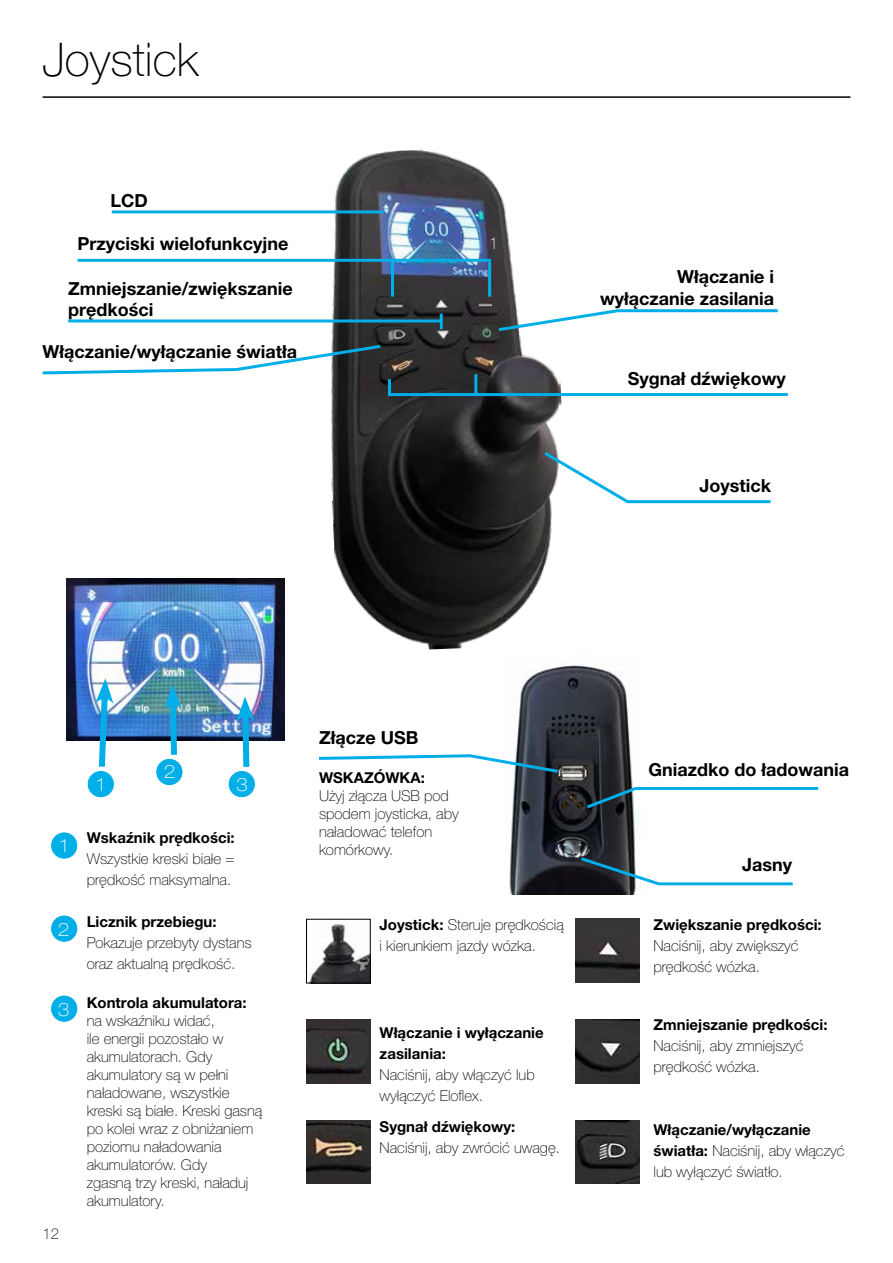
<style>
.page{position:relative;width:893px;height:1263px;background:#fff}
.page>*{position:absolute;margin:0;border:0;box-sizing:border-box;transform-origin:0 0}
.t1{font:100 46.5px "Helvetica Neue LT Pro";color:#000}
.t2{font:700 18px/21.6px "Helvetica Neue LT Pro";color:#000;text-align:right}
.t3{font:100 expanded 18px "Helvetica Neue LT Pro";color:#fff}
.t4{font:100 16.35px "Helvetica Neue LT Pro";color:#fff}
.t5{font:100 15px/18px "Helvetica Neue LT Pro";color:#000}
.t6{font:700 15px/21px "Helvetica Neue LT Pro";color:#000}
.s1{font-weight:700}
</style>
<div class="page">
<img style="left:509px;top:665px;width:131px;height:229px">
<hr style="left:43px;top:96px;width:807px;height:2px;background:#000">
<img style="left:318px;top:149px;width:253px;height:501px">
<hr style="left:112px;top:210px;width:272px;height:3px;background:#00aee8">
<svg style="left:495px;top:308px;width:283px;height:25px"></svg>
<svg style="left:541px;top:449px;width:230px;height:56px"></svg>
<svg style="left:583px;top:785px;width:236px;height:26px"></svg>
<hr style="left:78px;top:259px;width:413px;height:3px;background:#00aee8">
<hr style="left:68px;top:319px;width:373px;height:3px;background:#00aee8">
<hr style="left:391px;top:260px;width:3px;height:37px;background:#00aee8">
<hr style="left:488px;top:262px;width:3px;height:35px;background:#00aee8">
<hr style="left:388px;top:393px;width:400px;height:3px;background:#00aee8">
<hr style="left:388px;top:379px;width:3px;height:16px;background:#00aee8">
<hr style="left:474px;top:374px;width:3px;height:22px;background:#00aee8">
<svg style="left:42px;top:343px;width:342px;height:33px"></svg>
<div style="left:87px;top:770px;width:27px;height:28px;background:#00aee8;border-radius:50%"></div>
<div style="left:87px;top:770px;width:28px;height:28px;border:1px solid #fff;border-radius:50%"></div>
<div style="left:51px;top:832px;width:27px;height:27px;background:#00aee8;border-radius:50%"></div>
<div style="left:50px;top:831px;width:28px;height:28px;border:1px solid #fff;border-radius:50%"></div>
<div style="left:51px;top:995px;width:27px;height:27px;background:#00aee8;border-radius:50%"></div>
<div style="left:50px;top:995px;width:28px;height:28px;border:1px solid #fff;border-radius:50%"></div>
<div style="left:228px;top:770px;width:27px;height:28px;background:#00aee8;border-radius:50%"></div>
<div style="left:228px;top:770px;width:28px;height:28px;border:1px solid #fff;border-radius:50%"></div>
<img style="left:67px;top:578px;width:217px;height:163px">
<svg style="left:319px;top:753px;width:242px;height:22px"></svg>
<svg style="left:578px;top:855px;width:215px;height:32px"></svg>
<svg style="left:95px;top:678px;width:19px;height:95px"></svg>
<svg style="left:236px;top:696px;width:19px;height:77px"></svg>
<img style="left:309px;top:923px;width:60px;height:58px">
<div style="left:306px;top:919px;width:65px;height:64px;border:1px solid #000"></div>
<img style="left:307px;top:1020px;width:64px;height:63px">
<img style="left:307px;top:1120px;width:64px;height:64px">
<img style="left:576px;top:919px;width:64px;height:64px">
<img style="left:576px;top:1019px;width:64px;height:64px">
<img style="left:576px;top:1120px;width:64px;height:64px">
<hr style="left:440px;top:314px;width:3px;height:15px;background:#00aee8">
<div style="left:156px;top:758px;width:27px;height:28px;background:#00aee8;border-radius:50%"></div>
<div style="left:155px;top:758px;width:28px;height:28px;border:1px solid #fff;border-radius:50%"></div>
<svg style="left:164px;top:684px;width:18px;height:77px"></svg>
<div style="left:51px;top:915px;width:27px;height:27px;background:#00aee8;border-radius:50%"></div>
<div style="left:50px;top:915px;width:28px;height:28px;border:1px solid #fff;border-radius:50%"></div>
<h1 class="t1" style="left:43px;top:33px;width:157px">Joystick</h1>
<p class="t2" style="left:110px;top:189px;width:39px">LCD</p>
<p class="t2" style="left:78px;top:233px;width:212px">Przyciski wielofunkcyjne</p>
<p class="t2" style="left:68px;top:277px;width:226px;text-align:left">Zmniejszanie/zwiększanie prędkości</p>
<p class="t2" style="left:43px;top:341px;width:256px">Włączanie/wyłączanie światła</p>
<p class="t4" style="left:489px;top:234px;width:11px">1</p>
<p class="t2" style="left:600px;top:265px;width:176px">Włączanie i wyłączanie zasilania</p>
<p class="t2" style="left:628px;top:367px;width:159px">Sygnał dźwiękowy</p>
<p class="t2" style="left:699px;top:474px;width:73px">Joystick</p>
<p class="t4" style="left:60px;top:834px;width:11px">1</p>
<p class="t3" style="left:60px;top:835px;width:9px">1</p>
<p class="t3" style="left:58px;top:919px;width:13px">2<sup>2</sup></p>
<p class="t4" style="left:60px;top:997px;width:11px">2</p>
<p class="t3" style="left:58px;top:999px;width:13px">3</p>
<p class="t5" style="left:43px;top:1224px;width:18px">12</p>
<p class="t3" style="left:164px;top:761px;width:13px">2</p>
<p class="t3" style="left:97px;top:773px;width:9px">1</p>
<p class="t3" style="left:236px;top:773px;width:13px">3</p>
<p class="t6" style="left:87px;top:827px;width:150px">Wskaźnik prędkości:</p>
<p class="t5" style="left:87px;top:848px;width:149px;line-height:21px">Wszystkie kreski białe = prędkość maksymalna.</p>
<p class="t6" style="left:87px;top:911px;width:131px">Licznik przebiegu:</p>
<p class="t5" style="left:87px;top:932px;width:167px;line-height:21px">Pokazuje przebyty dystans oraz aktualną prędkość.</p>
<p class="t6" style="left:87px;top:992px;width:161px">Kontrola akumulatora:</p>
<p class="t5" style="left:87px;top:1012px;width:177px">na wskaźniku widać,<br>ile energii pozostało w akumulatorach. Gdy akumulatory są w pełni naładowane, wszystkie kreski są białe. Kreski gasną po kolei wraz z obniżaniem poziomu naładowania akumulatorów. Gdy<br>zgasną trzy kreski, naładuj akumulatory.</p>
<p class="t2" style="left:319px;top:726px;width:101px">Złącze USB</p>
<p class="t6" style="left:319px;top:766px;width:107px">WSKAZÓWKA:</p>
<p class="t5" style="left:319px;top:786px;width:141px">Użyj złącza USB pod spodem joysticka, aby naładować telefon komórkowy.</p>
<p class="t5" style="left:380px;top:914px;width:186px;line-height:21px"><span class="s1">Joystick:</span> Steruje prędkością i kierunkiem jazdy wózka.</p>
<p class="t6" style="left:380px;top:1021px;width:166px">Włączanie i wyłączanie zasilania:</p>
<p class="t5" style="left:380px;top:1064px;width:157px;line-height:21px">Naciśnij, aby włączyć lub wyłączyć Eloflex.</p>
<p class="t6" style="left:380px;top:1116px;width:137px">Sygnał dźwiękowy:</p>
<p class="t5" style="left:380px;top:1139px;width:182px">Naciśnij, aby zwrócić uwagę.</p>
<p class="t2" style="left:648px;top:758px;width:202px">Gniazdko do ładowania</p>
<p class="t2" style="left:742px;top:853px;width:52px">Jasny</p>
<p class="t6" style="left:653px;top:913px;width:170px">Zwiększanie prędkości:</p>
<p class="t5" style="left:653px;top:935px;width:147px;line-height:21px">Naciśnij, aby zwiększyć prędkość wózka.</p>
<p class="t6" style="left:653px;top:1014px;width:176px">Zmniejszanie prędkości:</p>
<p class="t5" style="left:653px;top:1035px;width:152px;line-height:21px">Naciśnij, aby zmniejszyć prędkość wózka.</p>
<p class="t5" style="left:653px;top:1119px;width:193px;line-height:21px"><span class="s1">Włączanie/wyłączanie światła:</span> Naciśnij, aby włączyć lub wyłączyć światło.</p>
</div>
